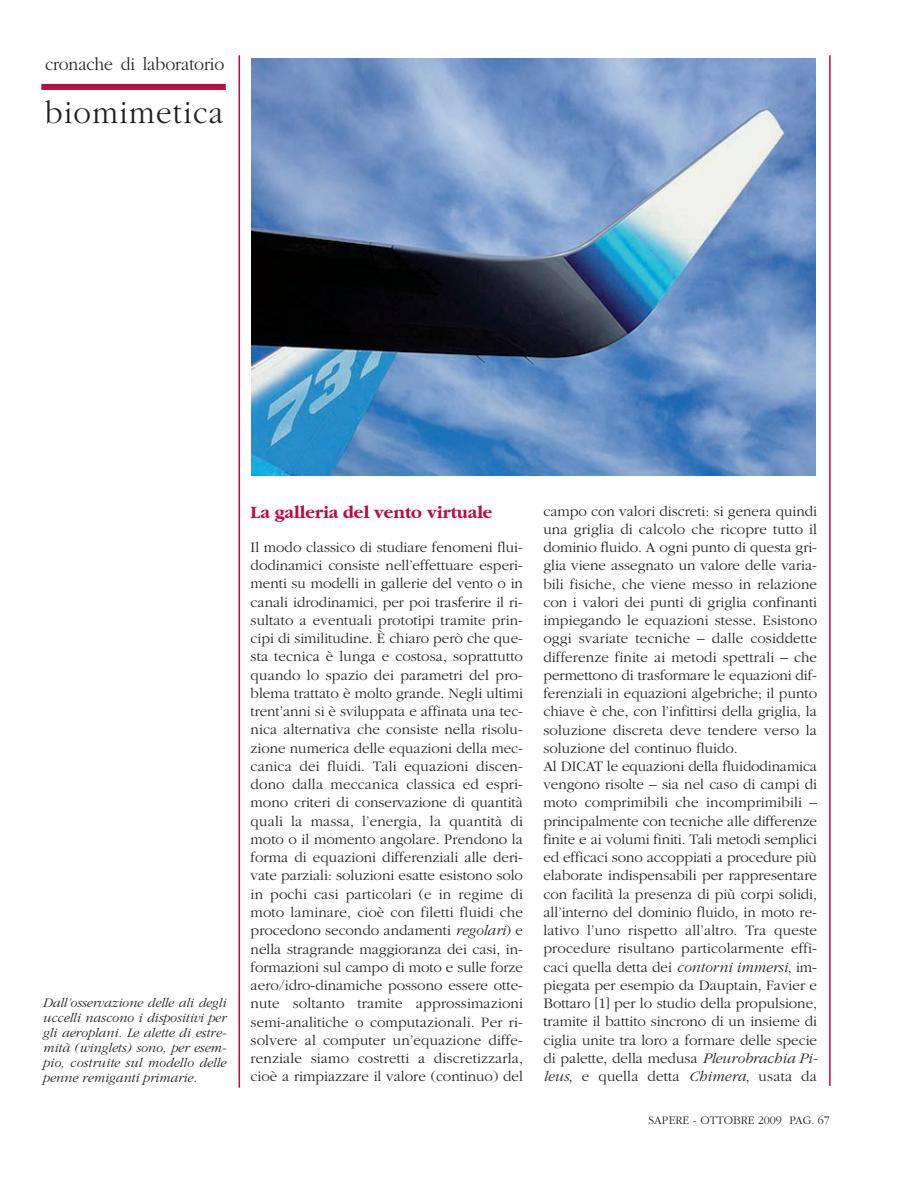
<style>
.page{position:relative;width:915px;height:1191px;background:#fff}
.page>*{position:absolute;margin:0;border:0;box-sizing:border-box;transform-origin:0 0}
.t1{font:300 33px "Garamond";letter-spacing:.05em;color:#231f20;scale:.94 1}
.t2{font:300 18.75px "Garamond";letter-spacing:-.005em;color:#231f20;scale:.94 1}
.t3{font:700 18px "Garamond";color:#b70e43}
.t4{font:300 15px/18.3px "Garamond";color:#231f20;text-align:justify}
.t5{font:italic 300 13.5px/15px "Garamond";letter-spacing:.01em;color:#231f20;text-align:justify}
.t6{font:300 12px "Garamond";color:#231f20}
.s1{font-size:18.6px}
.s2{font-style:italic}
</style>
<div class="page">
<hr style="left:828px;top:55px;width:2px;height:1030px;background:#b70e43">
<hr style="left:238px;top:55px;width:2px;height:1032px;background:#b70e43">
<div style="left:41px;top:84px;width:185px;height:6px;background:#b70e43"></div>
<img style="left:251px;top:58px;width:564px;height:417px">
<p class="t2" style="left:45px;top:53px;width:192px"><span class="s1">cronache di</span> laboratorio</p>
<h1 class="t1" style="left:45px;top:92px;width:191px">biomimetica</h1>
<p class="t5" style="left:43px;top:994px;width:185px">Dall’osservazione delle ali degli uccelli nascono i dispositivi per gli aeroplani. Le alette di estre&shy;mità (winglets) sono, per esem&shy;pio, costruite sul modello delle penne remiganti primarie.</p>
<p class="t3" style="left:250px;top:501px;width:243px">La galleria del vento virtuale</p>
<p class="t4" style="left:250px;top:537px;width:274px">Il modo classico di studiare fenomeni flui&shy;dodinamici consiste nell’effettuare esperi&shy;menti su modelli in gallerie del vento o in canali idrodinamici, per poi trasferire il ri&shy;sultato a eventuali prototipi tramite prin&shy;cipi di similitudine. È chiaro però che que&shy;sta tecnica è lunga e costosa, soprattutto quando lo spazio dei parametri del pro&shy;blema trattato è molto grande. Negli ultimi trent’anni si è sviluppata e affinata una tec&shy;nica alternativa che consiste nella risolu&shy;zione numerica delle equazioni della mec&shy;canica dei fluidi. Tali equazioni discen&shy;dono dalla meccanica classica ed espri&shy;mono criteri di conservazione di quantità quali la massa, l’energia, la quantità di moto o il momento angolare. Prendono la forma di equazioni differenziali alle deri&shy;vate parziali: soluzioni esatte esistono solo in pochi casi particolari (e in regime di moto laminare, cioè con filetti fluidi che procedono secondo andamenti <span class="s2">regolari</span>) e nella stragrande maggioranza dei casi, in&shy;formazioni sul campo di moto e sulle forze aero/idro-dinamiche possono essere otte&shy;nute soltanto tramite approssimazioni semi-analitiche o computazionali. Per ri&shy;solvere al computer un’equazione diffe&shy;renziale siamo costretti a discretizzarla, cioè a rimpiazzare il valore (continuo) del</p>
<p class="t4" style="left:543px;top:501px;width:276px;text-align:left">campo con valori discreti: si genera quindi una griglia di calcolo che ricopre tutto il dominio fluido. A ogni punto di questa gri&shy;glia viene assegnato un valore delle varia&shy;bili fisiche, che viene messo in relazione con i valori dei punti di griglia confinanti impiegando le equazioni stesse. Esistono oggi svariate tecniche – dalle cosiddette differenze finite ai metodi spettrali – che permettono di trasformare le equazioni dif&shy;ferenziali in equazioni algebriche; il punto chiave è che, con l’infittirsi della griglia, la soluzione discreta deve tendere verso la soluzione del continuo fluido.<br>Al DICAT le equazioni della fluidodinamica vengono risolte – sia nel caso di campi di moto comprimibili che incomprimibili – principalmente con tecniche alle differenze finite e ai volumi finiti. Tali metodi semplici ed efficaci sono accoppiati a procedure più elaborate indispensabili per rappresentare con facilità la presenza di più corpi solidi, all’interno del dominio fluido, in moto re&shy;lativo l’uno rispetto all’altro. Tra queste procedure risultano particolarmente effi&shy;caci quella detta dei <span class="s2">contorni immersi</span>, im&shy;piegata per esempio da Dauptain, Favier e Bottaro [1] per lo studio della propulsione, tramite il battito sincrono di un insieme di ciglia unite tra loro a formare delle specie di palette, della medusa <span class="s2">Pleurobrachia Pi&shy;leus</span>, e quella detta <span class="s2">Chimera</span>, usata da</p>
<p class="t6" style="left:648px;top:1113px;width:183px">SAPERE - OTTOBRE 2009 PAG. 67</p>
</div>
